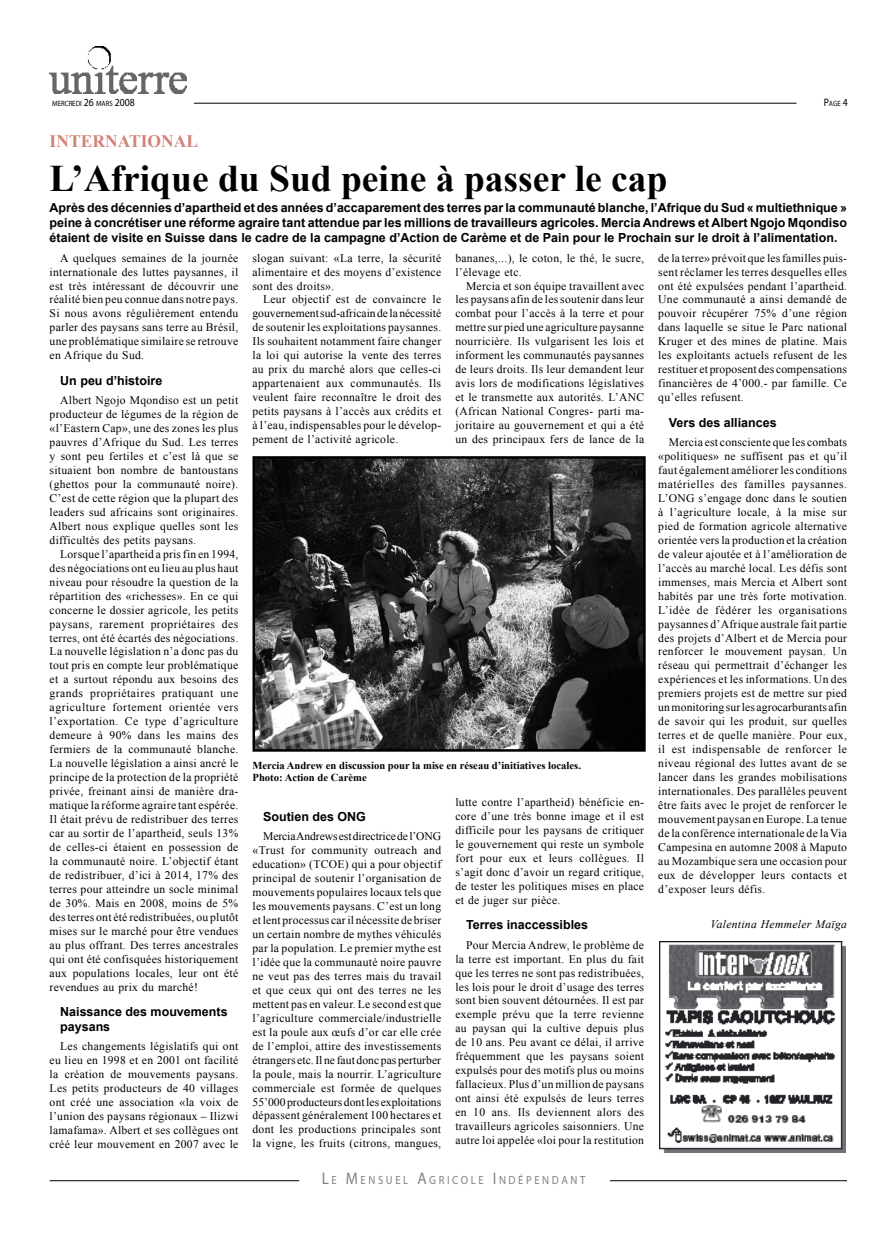
<style>
.page{position:relative;width:886px;height:1241px;background:#fff}
.page>*{position:absolute;margin:0;border:0;box-sizing:border-box;transform-origin:0 0}
.t1{font:700 37.5px "Times New Roman";color:#000}
.t2{font:700 17.5px "Times New Roman";color:#d38379}
.t3{font:700 12.5px/15px "Arial";color:#000}
.t4{font:11.75px "Myriad Pro";letter-spacing:.245em;color:#817f84;scale:.9 1}
.t5{font:11.62px/14px "Times New Roman";letter-spacing:.025em;color:#000;text-align:justify}
.t6{font:italic 11.62px "Times New Roman";letter-spacing:.025em;color:#000}
.t7{font:700 10.62px/12.8px "Times New Roman";color:#000}
.t8{font:7.62px "Myriad Pro";color:#000;scale:.9 1}
.s1{font-size:10.88px}
.s2{font-size:16.88px}
</style>
<div class="page">
<img style="left:50px;top:46px;width:137px;height:47px">
<hr style="left:194px;top:103px;width:602px;height:1px;background:#000">
<hr style="left:50px;top:1180px;width:249px;height:1px;background:#000">
<hr style="left:610px;top:1180px;width:237px;height:1px;background:#000">
<img style="left:659px;top:941px;width:186px;height:211px">
<img style="left:255px;top:459px;width:388px;height:289px">
<div style="left:252px;top:456px;width:394px;height:295px;border:2px solid #000"></div>
<p class="t8" style="left:52px;top:98px;width:93px">MERCREDI <span class="s1">26</span> MARS <span class="s1">2008</span></p>
<p class="t8" style="left:824px;top:98px;width:20px"><span class="s1">P</span>AGE</p>
<h2 class="t2" style="left:50px;top:129px;width:150px">international</h2>
<h1 class="t1" style="left:50px;top:152px;width:619px">L’Afrique du Sud peine à passer le cap</h1>
<p class="t3" style="left:50px;top:200px;width:799px;text-align:justify">Après des décennies d’apartheid et des années d’accaparement des terres par la communauté blanche, l’Afrique du Sud « multiethnique » peine à concrétiser une réforme agraire tant attendue par les millions de travailleurs agricoles. Mercia Andrews et Albert Ngojo Mqondiso étaient de visite en Suisse dans le cadre de la campagne d’Action de Carème et de Pain pour le Prochain sur le droit à l’alimentation.</p>
<p class="t5" style="left:252px;top:250px;width:190px">slogan suivant: «La terre, la sécurité alimentaire et des moyens d’existence sont des droits».</p>
<p class="t5" style="left:252px;top:292px;width:190px;text-indent:11px">Leur objectif est de convaincre le gouvernement sud-africain de la nécessité de soutenir les exploitations paysannes.<br>Ils souhaitent notamment faire changer la loi qui autorise la vente des terres au prix du marché alors que celles-ci appartenaient aux communautés. Ils veulent faire reconnaître le droit des petits paysans à l’accès aux crédits et à l’eau, indispensables pour le dévelop&shy;pement de l’activité agricole.</p>
<p class="t5" style="left:50px;top:250px;width:190px;text-indent:11px">A quelques semaines de la journée internationale des luttes paysannes, il est très intéressant de découvrir une réalité bien peu connue dans notre pays.<br>Si nous avons régulièrement entendu parler des paysans sans terre au Brésil, une problématique similaire se retrouve en Afrique du Sud.</p>
<p class="t3" style="left:60px;top:373px;width:104px">Un peu d’histoire</p>
<p class="t5" style="left:50px;top:393px;width:190px;text-indent:11px">Albert Ngojo Mqondiso est un petit producteur de légumes de la région de «l’Eastern Cap», une des zones les plus pauvres d’Afrique du Sud. Les terres y sont peu fertiles et c’est là que se situaient bon nombre de bantoustans (ghettos pour la communauté noire).<br>C’est de cette région que la plupart des leaders sud africains sont originaires.<br>Albert nous explique quelles sont les difficultés des petits paysans.</p>
<p class="t5" style="left:50px;top:546px;width:190px;text-indent:11px">Lorsque l’apartheid a pris fin en 1994, des négociations ont eu lieu au plus haut niveau pour résoudre la question de la répartition des «richesses». En ce qui concerne le dossier agricole, les petits paysans, rarement propriétaires des terres, ont été écartés des négociations.<br>La nouvelle législation n’a donc pas du tout pris en compte leur problématique et a surtout répondu aux besoins des grands propriétaires pratiquant une agriculture fortement orientée vers l’exportation. Ce type d’agriculture demeure à 90% dans les mains des fermiers de la communauté blanche.<br>La nouvelle législation a ainsi ancré le principe de la protection de la propriété privée, freinant ainsi de manière dra&shy;matique la réforme agraire tant espérée.<br>Il était prévu de redistribuer des terres car au sortir de l’apartheid, seuls 13% de celles-ci étaient en possession de la communauté noire. L’objectif étant de redistribuer, d’ici à 2014, 17% des terres pour atteindre un socle minimal de 30%. Mais en 2008, moins de 5% des terres ont été redistribuées, ou plutôt mises sur le marché pour être vendues au plus offrant. Des terres ancestrales qui ont été confisquées historiquement aux populations locales, leur ont été revendues au prix du marché!</p>
<p class="t3" style="left:60px;top:1004px;width:169px">Naissance des mouvements paysans</p>
<p class="t5" style="left:50px;top:1039px;width:190px;text-indent:11px">Les changements législatifs qui ont eu lieu en 1998 et en 2001 ont facilité la création de mouvements paysans.<br>Les petits producteurs de 40 villages ont créé une association «la voix de l’union des paysans régionaux – Ilizwi lamafama». Albert et ses collègues ont créé leur mouvement en 2007 avec le</p>
<p class="t5" style="left:658px;top:250px;width:190px">de la terre» prévoit que les familles puis&shy;sent réclamer les terres desquelles elles ont été expulsées pendant l’apartheid.<br>Une communauté a ainsi demandé de pouvoir récupérer 75% d’une région dans laquelle se situe le Parc national Kruger et des mines de platine. Mais les exploitants actuels refusent de les restituer et proposent des compensations financières de 4’000.- par famille. Ce qu’elles refusent.</p>
<p class="t3" style="left:669px;top:415px;width:109px">Vers des alliances</p>
<p class="t5" style="left:658px;top:435px;width:190px;text-indent:11px">Mercia est consciente que les combats «politiques» ne suffisent pas et qu’il faut également améliorer les conditions matérielles des familles paysannes.<br>L’ONG s’engage donc dans le soutien à l’agriculture locale, à la mise sur pied de formation agricole alternative orientée vers la production et la création de valeur ajoutée et à l’amélioration de l’accès au marché local. Les défis sont immenses, mais Mercia et Albert sont habités par une très forte motivation.<br>L’idée de fédérer les organisations paysannes d’Afrique australe fait partie des projets d’Albert et de Mercia pour renforcer le mouvement paysan. Un réseau qui permettrait d’échanger les expériences et les informations. Un des premiers projets est de mettre sur pied un monitoring sur les agrocarburants afin de savoir qui les produit, sur quelles terres et de quelle manière. Pour eux, il est indispensable de renforcer le niveau régional des luttes avant de se lancer dans les grandes mobilisations internationales. Des parallèles peuvent être faits avec le projet de renforcer le mouvement paysan en Europe. La tenue de la conférence internationale de la Via Campesina en automne 2008 à Maputo au Mozambique sera une occasion pour eux de développer leurs contacts et d’exposer leurs défis.</p>
<p class="t6" style="left:711px;top:915px;width:138px">Valentina Hemmeler Maïga</p>
<p class="t5" style="left:455px;top:250px;width:190px">bananes,...), le coton, le thé, le sucre, l’élevage etc.</p>
<p class="t5" style="left:455px;top:278px;width:190px;text-indent:11px">Mercia et son équipe travaillent avec les paysans afin de les soutenir dans leur combat pour l’accès à la terre et pour mettre sur pied une agriculture paysanne nourricière. Ils vulgarisent les lois et informent les communautés paysannes de leurs droits. Ils leur demandent leur avis lors de modifications législatives et le transmette aux autorités. L’ANC (African National Congres- parti ma&shy;joritaire au gouvernement et qui a été un des principaux fers de lance de la</p>
<p class="t7" style="left:252px;top:758px;width:330px">Mercia Andrew en discussion pour la mise en réseau d’initiatives locales.<br>Photo: Action de Carème</p>
<p class="t5" style="left:455px;top:794px;width:190px">lutte contre l’apartheid) bénéficie en&shy;core d’une très bonne image et il est difficile pour les paysans de critiquer le gouvernement qui reste un symbole fort pour eux et leurs collègues. Il s’agit donc d’avoir un regard critique, de tester les politiques mises en place et de juger sur pièce.</p>
<p class="t3" style="left:466px;top:917px;width:124px">Terres inaccessibles</p>
<p class="t5" style="left:455px;top:937px;width:190px;text-indent:11px">Pour Mercia Andrew, le problème de la terre est important. En plus du fait que les terres ne sont pas redistribuées, les lois pour le droit d’usage des terres sont bien souvent détournées. Il est par exemple prévu que la terre revienne au paysan qui la cultive depuis plus de 10 ans. Peu avant ce délai, il arrive fréquemment que les paysans soient expulsés pour des motifs plus ou moins fallacieux. Plus d’un million de paysans ont ainsi été expulsés de leurs terres en 10 ans. Ils deviennent alors des travailleurs agricoles saisonniers. Une autre loi appelée «loi pour la restitution</p>
<p class="t3" style="left:263px;top:809px;width:104px">Soutien des ONG</p>
<p class="t5" style="left:252px;top:829px;width:190px;text-indent:11px">Mercia Andrews est directrice de l’ONG «Trust for community outreach and education» (TCOE) qui a pour objectif principal de soutenir l’organisation de mouvements populaires locaux tels que les mouvements paysans. C’est un long et lent processus car il nécessite de briser un certain nombre de mythes véhiculés par la population. Le premier mythe est l’idée que la communauté noire pauvre ne veut pas des terres mais du travail et que ceux qui ont des terres ne les mettent pas en valeur. Le second est que l’agriculture commerciale/industrielle est la poule aux œufs d’or car elle crée de l’emploi, attire des investissements étrangers etc. Il ne faut donc pas perturber la poule, mais la nourrir. L’agriculture commerciale est formée de quelques 55’000 producteurs dont les exploitations dépassent généralement 100 hectares et dont les productions principales sont la vigne, les fruits (citrons, mangues,</p>
<p class="t4" style="left:322px;top:1172px;width:294px"><span class="s2">L</span>E <span class="s2">M</span> ENSUEL <span class="s2">A</span>GRICOLE <span class="s2">I</span> NDÉP ENDANT</p>
</div>
